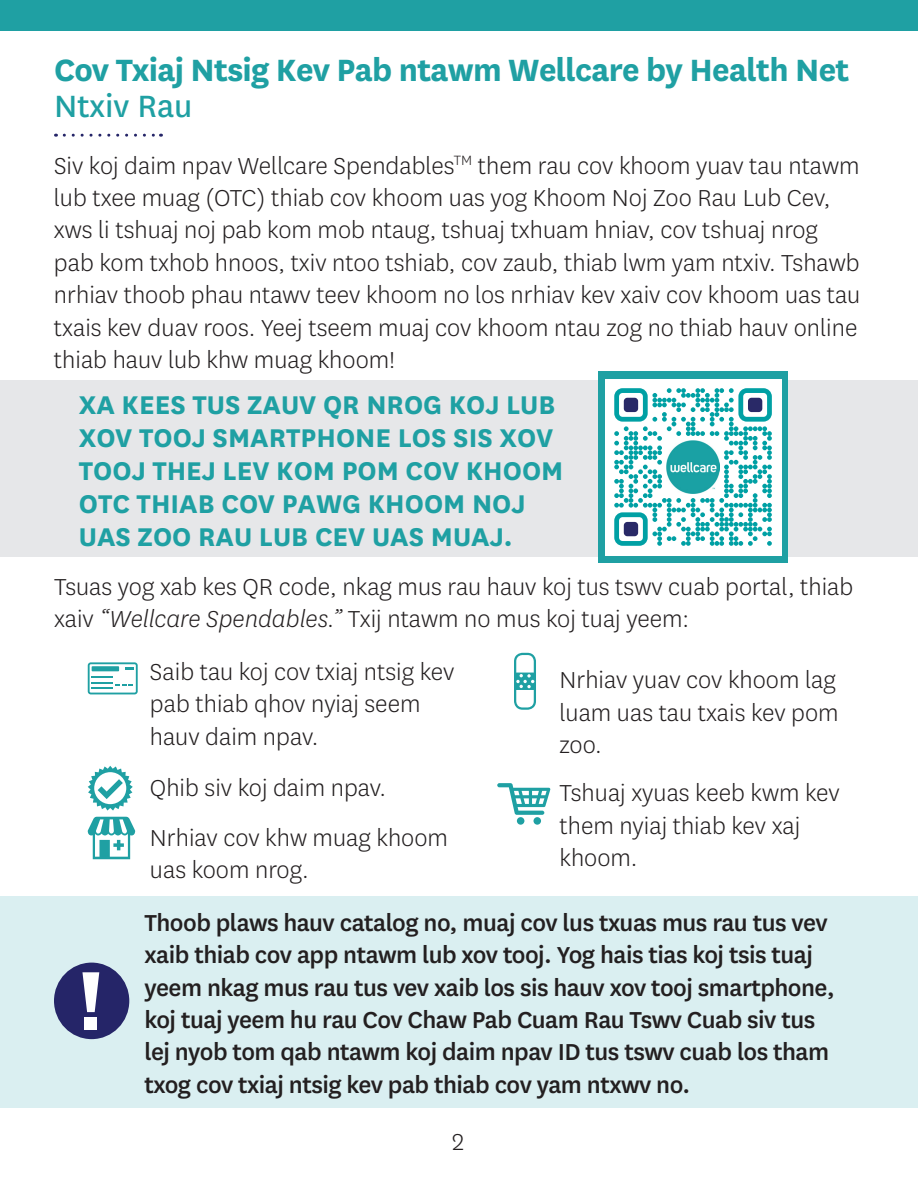
<style>
.page{position:relative;width:918px;height:1188px;background:#fff}
.page>*{position:absolute;margin:0;border:0;box-sizing:border-box;transform-origin:0 0}
.t1{font:700 36px "Centene Sans";letter-spacing:-.02em;color:#1fa0a3}
.t2{font:36px "Centene Sans";color:#1fa0a3}
.t3{font:700 30px/33px "Centene Sans";color:#1fa0a3}
.t4{font:300 27px/32.4px "Centene Sans";color:#231f20}
.t5{font:500 27px/32.4px "Centene Sans";letter-spacing:-.02em;color:#231f20}
.s1{font-style:italic}
</style>
<div class="page">
<div style="left:0;top:0;width:918px;height:31px;background:#1fa0a3"></div>
<div style="left:0;top:380px;width:918px;height:176px;background:#e6e7e9"></div>
<div style="left:0;top:896px;width:918px;height:212px;background:#daeff1"></div>
<svg style="left:64px;top:134px;width:97px;height:3px"></svg>
<div style="left:599px;top:372px;width:189px;height:191px;background:#1fa0a3"></div>
<div style="left:605px;top:379px;width:177px;height:177px;background:#fff"></div>
<svg style="left:614px;top:388px;width:158px;height:158px"></svg>
<img style="left:667px;top:441px;width:52px;height:52px">
<svg style="left:88px;top:662px;width:50px;height:32px"></svg>
<svg style="left:88px;top:766px;width:45px;height:45px"></svg>
<svg style="left:514px;top:653px;width:22px;height:57px"></svg>
<div style="left:517px;top:817px;width:7px;height:8px;background:#1fa0a3;border-radius:50%"></div>
<div style="left:534px;top:817px;width:7px;height:8px;background:#1fa0a3;border-radius:50%"></div>
<svg style="left:497px;top:783px;width:53px;height:32px"></svg>
<svg style="left:88px;top:817px;width:47px;height:42px"></svg>
<div style="left:54px;top:963px;width:75px;height:76px;background:#252568;border-radius:50%"></div>
<div style="left:85px;top:1017px;width:12px;height:12px;background:#fff"></div>
<svg style="left:82px;top:972px;width:17px;height:40px"></svg>
<h1 class="t1" style="left:54px;top:44px;width:797px">Cov Txiaj Ntsig Kev Pab ntawm Wellcare by Health Net</h1>
<h1 class="t2" style="left:54px;top:82px;width:140px">Ntxiv Rau</h1>
<p class="t4" style="left:54px;top:148px;width:808px">Siv koj daim npav Wellcare Spendables<sup>TM</sup> them rau cov khoom yuav tau ntawm lub txee muag (OTC) thiab cov khoom uas yog Khoom Noj Zoo Rau Lub Cev, xws li tshuaj noj pab kom mob ntaug, tshuaj txhuam hniav, cov tshuaj nrog pab kom txhob hnoos, txiv ntoo tshiab, cov zaub, thiab lwm yam ntxiv. Tshawb nrhiav thoob phau ntawv teev khoom no los nrhiav kev xaiv cov khoom uas tau txais kev duav roos. Yeej tseem muaj cov khoom ntau zog no thiab hauv online thiab hauv lub khw muag khoom!</p>
<p class="t3" style="left:79px;top:386px;width:486px">XA KEES TUS ZAUV QR NROG KOJ LUB<br>XOV TOOJ SMARTPHONE LOS SIS XOV<br>TOOJ THEJ LEV KOM POM COV KHOOM<br>OTC THIAB COV PAWG KHOOM NOJ<br>UAS ZOO RAU LUB CEV UAS MUAJ.</p>
<p class="t4" style="left:54px;top:570px;width:801px">Tsuas yog xab kes QR code, nkag mus rau hauv koj tus tswv cuab portal, thiab xaiv <span class="s1">“Wellcare Spendables.”</span> Txij ntawm no mus koj tuaj yeem:</p>
<p class="t4" style="left:150px;top:655px;width:306px">Saib tau koj cov txiaj ntsig kev pab thiab qhov nyiaj seem hauv daim npav.</p>
<p class="t4" style="left:150px;top:761px;width:300px;line-height:50.2px">Qhib siv koj daim npav.<br>Nrhiav cov khw muag khoom</p>
<p class="t4" style="left:150px;top:853px;width:160px">uas koom nrog.</p>
<p class="t4" style="left:560px;top:663px;width:281px;text-align:justify">Nrhiav yuav cov khoom lag luam uas tau txais kev pom zoo.</p>
<p class="t4" style="left:560px;top:776px;width:282px">Tshuaj xyuas keeb kwm kev them nyiaj thiab kev xaj khoom.</p>
<p class="t5" style="left:145px;top:905px;width:692px">Thoob plaws hauv catalog no, muaj cov lus txuas mus rau tus vev xaib thiab cov app ntawm lub xov tooj. Yog hais tias koj tsis tuaj yeem nkag mus rau tus vev xaib los sis hauv xov tooj smartphone, koj tuaj yeem hu rau Cov Chaw Pab Cuam Rau Tswv Cuab siv tus lej nyob tom qab ntawm koj daim npav ID tus tswv cuab los tham txog cov txiaj ntsig kev pab thiab cov yam ntxwv no.</p>
<p class="t4" style="left:452px;top:1125px;width:13px">2</p>
</div>
